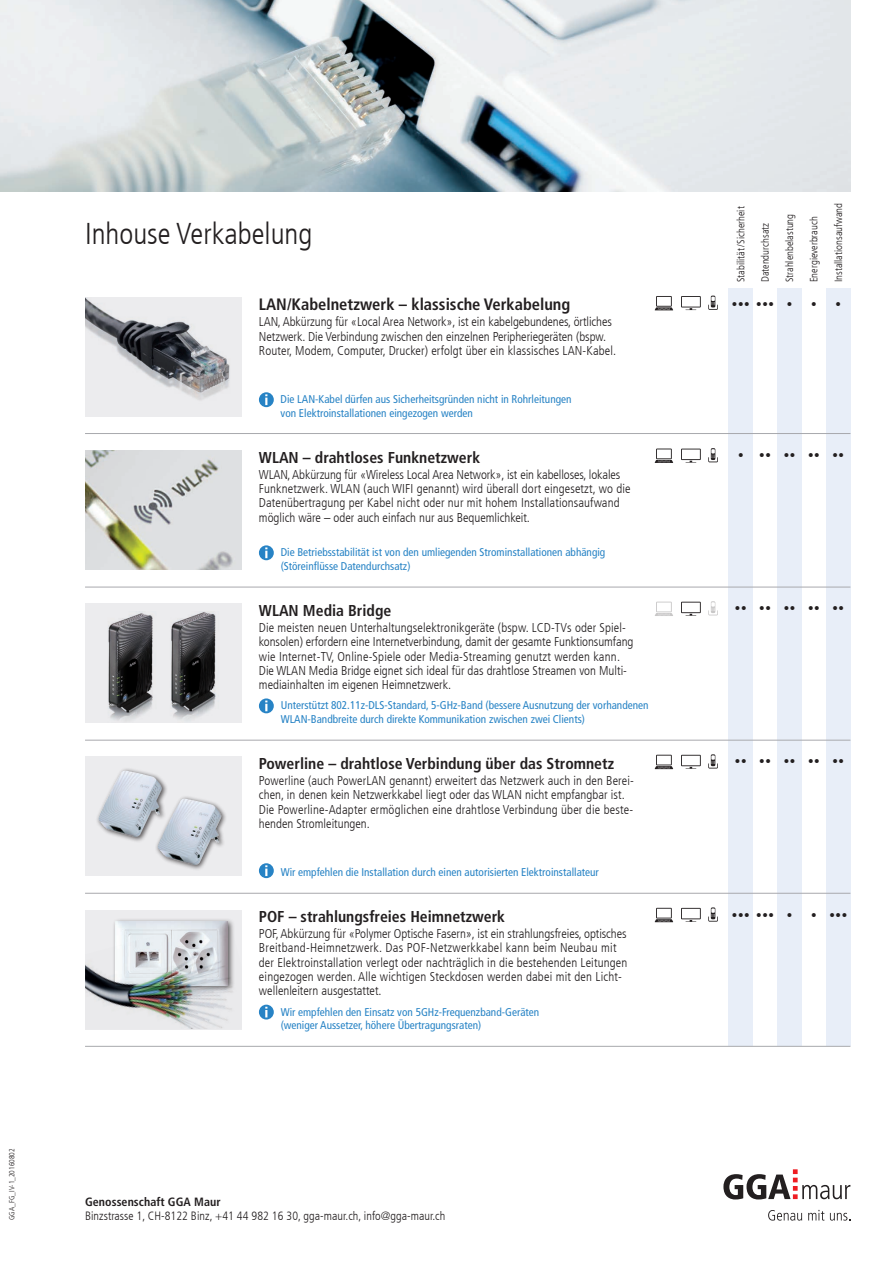
<style>
.page{position:relative;width:893px;height:1263px;background:#fff}
.page>*{position:absolute;margin:0;border:0;box-sizing:border-box;transform-origin:0 0}
.t1{font:300 condensed 30px "Frutiger LT Com";color:#231f20}
.t2{font:700 condensed 16.5px "Frutiger LT Com";color:#231f20}
.t3{font:700 condensed 15.75px "Frutiger LT Com";color:#231f20}
.t4{font:13.5px "Wingdings";color:#231f20}
.t5{font:300 condensed 12.75px/14.2px "Frutiger LT Com";letter-spacing:.01em;color:#231f20}
.t6{font:300 condensed 12px "Frutiger LT Com";letter-spacing:.005em;color:#231f20}
.t7{font:700 condensed 12px "Frutiger LT Com";letter-spacing:.005em;color:#231f20}
.t8{font:condensed 11.25px/13.5px "Frutiger LT Com";color:#2783c5}
.t9{font:300 condensed 10.5px "Frutiger LT Com";color:#231f20}
.t10{font:300 condensed 7.5px "Frutiger LT Com";color:#231f20}
</style>
<div class="page">
<svg style="left:723px;top:1169px;width:127px;height:30px"></svg>
<svg style="left:768px;top:1210px;width:34px;height:10px"></svg>
<svg style="left:808px;top:1210px;width:16px;height:10px"></svg>
<svg style="left:830px;top:1213px;width:20px;height:7px"></svg>
<img style="left:0;top:0;width:850px;height:191px">
<svg style="left:259px;top:863px;width:15px;height:15px"></svg>
<svg style="left:265px;top:865px;width:2px;height:11px"></svg>
<div style="left:729px;top:289px;width:24px;height:757px;background:#e8eef8"></div>
<div style="left:777px;top:289px;width:25px;height:757px;background:#e8eef8"></div>
<div style="left:826px;top:289px;width:24px;height:757px;background:#e8eef8"></div>
<img style="left:85px;top:451px;width:157px;height:119px">
<div style="left:85px;top:604px;width:157px;height:119px;background:#ececee"></div>
<img style="left:108px;top:612px;width:108px;height:109px">
<div style="left:85px;top:757px;width:157px;height:119px;background:#ececee"></div>
<div style="left:155px;top:796px;width:72px;height:75px;background:#231f20;opacity:.75"></div>
<img style="left:168px;top:798px;width:15px;height:35px">
<div style="left:95px;top:768px;width:73px;height:75px;background:#231f20;opacity:.75"></div>
<img style="left:104px;top:770px;width:20px;height:34px">
<img style="left:85px;top:298px;width:157px;height:119px">
<div style="left:85px;top:910px;width:157px;height:119px;background:#ececee"></div>
<div style="left:112px;top:918px;width:123px;height:74px;background:#231f20;opacity:.75"></div>
<img style="left:116px;top:922px;width:112px;height:8px">
<img style="left:85px;top:930px;width:150px;height:99px">
<hr style="left:85px;top:433px;width:765px;height:1px;background:#a8a9ad">
<hr style="left:85px;top:893px;width:765px;height:1px;background:#a8a9ad">
<hr style="left:85px;top:740px;width:765px;height:1px;background:#a8a9ad">
<hr style="left:85px;top:587px;width:765px;height:1px;background:#a8a9ad">
<svg style="left:655px;top:296px;width:18px;height:14px"></svg>
<svg style="left:708px;top:296px;width:10px;height:14px"></svg>
<svg style="left:681px;top:296px;width:20px;height:14px"></svg>
<svg style="left:655px;top:448px;width:18px;height:15px"></svg>
<svg style="left:708px;top:448px;width:10px;height:14px"></svg>
<svg style="left:681px;top:449px;width:20px;height:14px"></svg>
<svg style="left:655px;top:602px;width:18px;height:14px"></svg>
<svg style="left:708px;top:601px;width:10px;height:14px"></svg>
<svg style="left:681px;top:602px;width:20px;height:14px"></svg>
<svg style="left:655px;top:755px;width:18px;height:14px"></svg>
<svg style="left:708px;top:754px;width:10px;height:14px"></svg>
<svg style="left:681px;top:755px;width:20px;height:14px"></svg>
<svg style="left:655px;top:908px;width:18px;height:14px"></svg>
<svg style="left:708px;top:907px;width:10px;height:15px"></svg>
<svg style="left:681px;top:908px;width:20px;height:14px"></svg>
<hr style="left:85px;top:1046px;width:765px;height:1px;background:#a8a9ad">
<svg style="left:259px;top:392px;width:15px;height:15px"></svg>
<svg style="left:265px;top:394px;width:2px;height:11px"></svg>
<div style="left:259px;top:1005px;width:15px;height:14px;background:#2783c5;border-radius:50%"></div>
<svg style="left:265px;top:1007px;width:2px;height:10px"></svg>
<svg style="left:259px;top:545px;width:15px;height:15px"></svg>
<svg style="left:265px;top:547px;width:2px;height:11px"></svg>
<svg style="left:259px;top:698px;width:15px;height:15px"></svg>
<svg style="left:265px;top:700px;width:2px;height:11px"></svg>
<p class="t10" style="left:7px;top:1220px;width:73px;rotate:-90deg">GGA_FG_IV-1_20160802</p>
<h1 class="t1" style="left:85px;top:216px;width:229px">Inhouse Verkabelung</h1>
<p class="t2" style="left:259px;top:295px;width:313px">LAN/Kabelnetzwerk – klassische Verkabelung</p>
<p class="t5" style="left:259px;top:315px;width:359px">LAN, Abkürzung für «Local Area Network», ist ein kabelgebundenes, örtliches<br>Netzwerk. Die Verbindung zwischen den einzelnen Peripheriegeräten (bspw.<br>Router, Modem, Computer, Drucker) erfolgt über ein klassisches LAN-Kabel.</p>
<p class="t8" style="left:281px;top:393px;width:292px">Die LAN-Kabel dürfen aus Sicherheitsgründen nicht in Rohrleitungen von Elektroinstallationen eingezogen werden</p>
<p class="t3" style="left:259px;top:448px;width:223px">WLAN – drahtloses Funknetzwerk</p>
<p class="t5" style="left:259px;top:468px;width:373px">WLAN, Abkürzung für «Wireless Local Area Network», ist ein kabelloses, lokales Funknetzwerk. WLAN (auch WIFI genannt) wird überall dort eingesetzt, wo die Datenübertragung per Kabel nicht oder nur mit hohem Installationsaufwand möglich wäre – oder auch einfach nur aus Bequemlichkeit.</p>
<p class="t8" style="left:281px;top:546px;width:326px">Die Betriebsstabilität ist von den umliegenden Strominstallationen abhängig (Störeinflüsse Datendurchsatz)</p>
<p class="t3" style="left:259px;top:601px;width:134px">WLAN Media Bridge</p>
<p class="t5" style="left:259px;top:621px;width:376px">Die meisten neuen Unterhaltungselektronikgeräte (bspw. LCD-TVs oder Spiel&shy;konsolen) erfordern eine Internetverbindung, damit der gesamte Funktionsumfang wie Internet-TV, Online-Spiele oder Media-Streaming genutzt werden kann.<br>Die WLAN Media Bridge eignet sich ideal für das drahtlose Streamen von Multi&shy;mediainhalten im eigenen Heimnetzwerk.</p>
<p class="t8" style="left:281px;top:699px;width:369px">Unterstützt 802.11z-DLS-Standard, 5-GHz-Band (bessere Ausnutzung der vorhandenen<br>WLAN-Bandbreite durch direkte Kommunikation zwischen zwei Clients)</p>
<p class="t3" style="left:259px;top:754px;width:357px">Powerline – drahtlose Verbindung über das Stromnetz</p>
<p class="t5" style="left:259px;top:774px;width:376px">Powerline (auch PowerLAN genannt) erweitert das Netzwerk auch in den Berei&shy;chen, in denen kein Netzwerkkabel liegt oder das WLAN nicht empfangbar ist.<br>Die Powerline-Adapter ermöglichen eine drahtlose Verbindung über die beste&shy;henden Stromleitungen.</p>
<p class="t8" style="left:281px;top:865px;width:320px">Wir empfehlen die Installation durch einen autorisierten Elektroinstallateur</p>
<p class="t3" style="left:259px;top:907px;width:248px">POF – strahlungsfreies Heimnetzwerk</p>
<p class="t5" style="left:259px;top:927px;width:370px">POF, Abkürzung für «Polymer Optische Fasern», ist ein strahlungsfreies, optisches Breitband-Heimnetzwerk. Das POF-Netzwerkkabel kann beim Neubau mit der Elektroinstallation verlegt oder nachträglich in die bestehenden Leitungen eingezogen werden. Alle wichtigen Steckdosen werden dabei mit den Licht&shy;wellenleitern ausgestattet.</p>
<p class="t8" style="left:281px;top:1005px;width:260px">Wir empfehlen den Einsatz von 5GHz-Frequenzband-Geräten (weniger Aussetzer, höhere Übertragungsraten)</p>
<p class="t7" style="left:85px;top:1195px;width:137px">Genossenschaft GGA Maur</p>
<p class="t6" style="left:85px;top:1209px;width:362px">Binzstrasse 1, CH-8122 Binz, +41 44 982 16 30, gga-maur.ch, info@gga-maur.ch</p>
<p class="t9" style="left:735px;top:282px;width:77px;rotate:-90deg">Stabilität/Sicherheit</p>
<p class="t9" style="left:759px;top:282px;width:61px;rotate:-90deg">Datendurchsatz</p>
<p class="t9" style="left:784px;top:282px;width:70px;rotate:-90deg">Strahlenbelastung</p>
<p class="t9" style="left:808px;top:282px;width:67px;rotate:-90deg">Energieverbrauch</p>
<p class="t4" style="left:731px;top:297px;width:63px">••• ••• •</p>
<p class="t9" style="left:832px;top:282px;width:81px;rotate:-90deg">Installationsaufwand</p>
<p class="t4" style="left:738px;top:448px;width:108px">• •• •• •• ••</p>
<p class="t4" style="left:735px;top:601px;width:111px">•• •• •• •• ••</p>
<p class="t4" style="left:735px;top:754px;width:111px">•• •• •• •• ••</p>
<p class="t4" style="left:731px;top:907px;width:63px">••• ••• •</p>
<p class="t4" style="left:811px;top:907px;width:38px">• •••</p>
</div>
